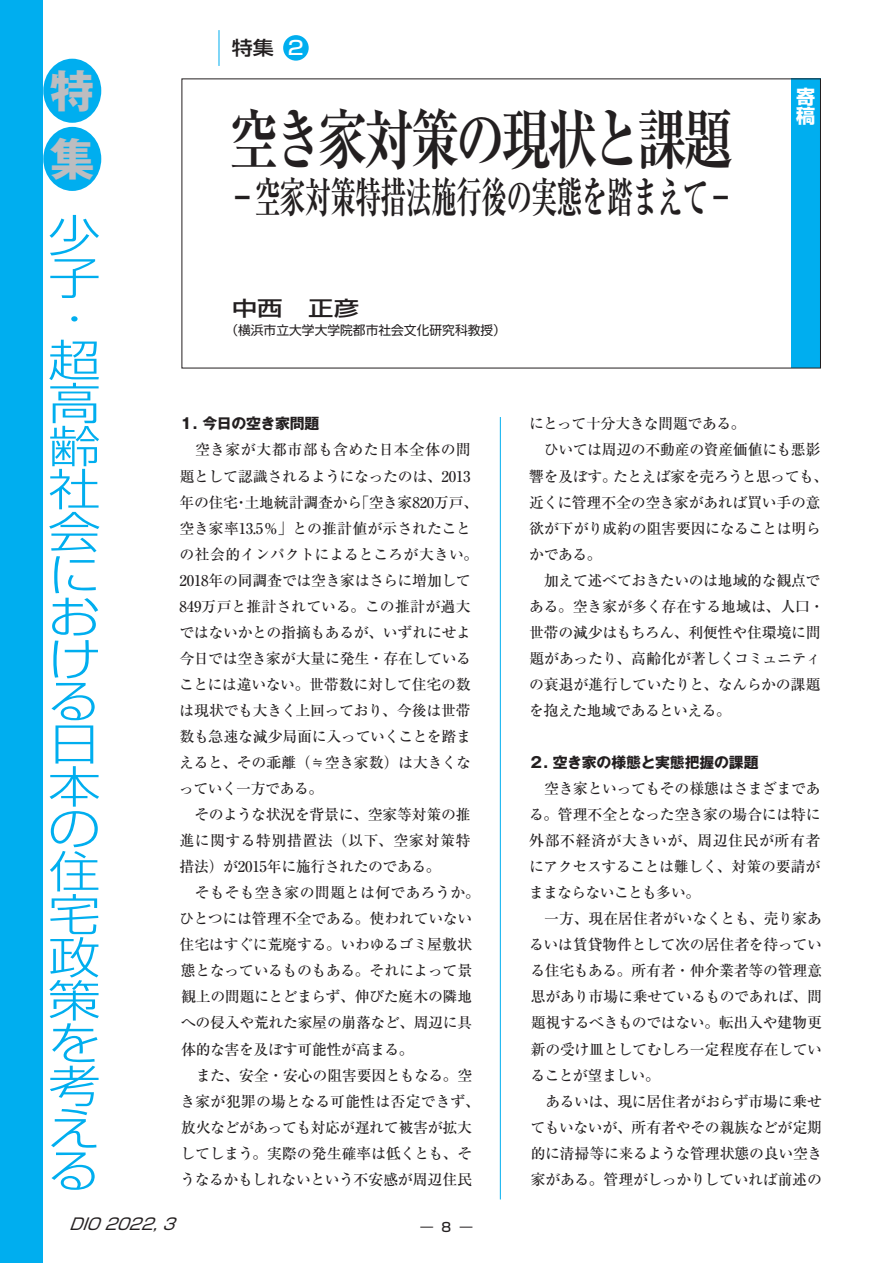
<style>
.page{position:relative;width:893px;height:1263px;background:#fff}
.page>*{position:absolute;margin:0;border:0;box-sizing:border-box;transform-origin:0 0}
.t1{font:700 65.85px "Ryumin Pro";letter-spacing:-.08em;color:#231f20;scale:.75 1}
.t2{font:700 44.85px "Gothic MB101 Pro";color:#bcbdc0}
.t3{font:300 44.1px/42.6px "Shin Go Pro";color:#00aeef;scale:1.19 1}
.t4{font:700 42.45px "Ryumin Pro";letter-spacing:-.03em;color:#231f20;scale:.61 1}
.t5{font:500 20.4px "Shin Go Pro";color:#231f20;scale:1.25 1}
.t6{font:500 19.2px "Shin Go Pro";color:#231f20;scale:1.1 1}
.t7{font:700 19.2px/19.2px "Shin Go Pro";color:#fff}
.t8{font:italic 15.9px "Shin Go Pro";color:#231f20}
.t9{font:500 14.85px/26.1px "Ryumin Pro";letter-spacing:-.015em;color:#231f20}
.t10{font:700 14.85px "Gothic MB101 Pro";letter-spacing:-.015em;color:#231f20}
.t11{font:12.75px "Shin Go Pro";color:#231f20}
.t12{font:500 12.75px "Shin Go Pro";color:#231f20}
.s1{color:#fff}
</style>
<div class="page">
<hr style="left:500px;top:417px;width:1px;height:782px;background:#00aeef">
<div style="left:791px;top:79px;width:30px;height:289px;background:#00aeef"></div>
<div style="left:0;top:0;width:43px;height:1263px;background:#00aeef"></div>
<div style="left:43px;top:59px;width:58px;height:64px;background:#00aeef;border-radius:50%"></div>
<div style="left:43px;top:127px;width:58px;height:64px;background:#00aeef;border-radius:50%"></div>
<div style="left:283px;top:35px;width:26px;height:26px;background:#00aeef;border-radius:50%"></div>
<hr style="left:219px;top:30px;width:1px;height:36px;background:#00aeef">
<h2 class="t2" style="left:50px;top:53px;width:46px">特</h2>
<h2 class="t2" style="left:50px;top:122px;width:46px">集</h2>
<h3 class="t3" style="left:48px;top:209px;width:45px">少子・超高齢社会における日本の住宅政策を考える</h3>
<p class="t6" style="left:232px;top:32px;width:67px">特集 <span class="s1">2</span></p>
<h1 class="t1" style="left:229px;top:87px;width:672px">空き家対策の現状と課題</h1>
<h3 class="t4" style="left:230px;top:163px;width:828px">－空家対策特措法施行後の実態を踏まえて－</h3>
<h3 class="t5" style="left:232px;top:291px;width:104px">中西　正彦</h3>
<p class="t11" style="left:225px;top:320px;width:282px">（横浜市立大学大学院都市社会文化研究科教授）</p>
<p class="t7" style="left:796px;top:85px;width:20px">寄稿</p>
<p class="t10" style="left:179px;top:411px;width:142px">１. 今日の空き家問題</p>
<p class="t9" style="left:179px;top:436px;width:302px">　空き家が大都市部も含めた日本全体の問題として認識されるようになったのは、2013年の住宅・土地統計調査から「空き家820万戸、空き家率13.5％」との推計値が示されたことの社会的インパクトによるところが大きい。<br>2018年の同調査では空き家はさらに増加して<br>849万戸と推計されている。この推計が過大ではないかとの指摘もあるが、いずれにせよ今日では空き家が大量に発生・存在していることには違いない。世帯数に対して住宅の数は現状でも大きく上回っており、今後は世帯数も急速な減少局面に入っていくことを踏まえると、その乖離（≒空き家数）は大きくなっていく一方である。<br>　そのような状況を背景に、空家等対策の推進に関する特別措置法（以下、空家対策特措法）が2015年に施行されたのである。<br>　そもそも空き家の問題とは何であろうか。ひとつには管理不全である。使われていない住宅はすぐに荒廃する。いわゆるゴミ屋敷状態となっているものもある。それによって景観上の問題にとどまらず、伸びた庭木の隣地への侵入や荒れた家屋の崩落など、周辺に具体的な害を及ぼす可能性が高まる。<br>　また、安全・安心の阻害要因ともなる。空き家が犯罪の場となる可能性は否定できず、放火などがあっても対応が遅れて被害が拡大してしまう。実際の発生確率は低くとも、そうなるかもしれないという不安感が周辺住民</p>
<p class="t9" style="left:529px;top:410px;width:301px">にとって十分大きな問題である。<br>　ひいては周辺の不動産の資産価値にも悪影響を及ぼす。たとえば家を売ろうと思っても、近くに管理不全の空き家があれば買い手の意欲が下がり成約の阻害要因になることは明らかである。<br>　加えて述べておきたいのは地域的な観点である。空き家が多く存在する地域は、人口・世帯の減少はもちろん、利便性や住環境に問題があったり、高齢化が著しくコミュニティの衰退が進行していたりと、なんらかの課題を抱えた地域であるといえる。</p>
<p class="t10" style="left:529px;top:750px;width:231px">２. 空き家の様態と実態把握の課題</p>
<p class="t9" style="left:529px;top:774px;width:295px">　空き家といってもその様態はさまざまである。管理不全となった空き家の場合には特に外部不経済が大きいが、周辺住民が所有者にアクセスすることは難しく、対策の要請がままならないことも多い。<br>　一方、現在居住者がいなくとも、売り家あるいは賃貸物件として次の居住者を待っている住宅もある。所有者・仲介業者等の管理意思があり市場に乗せているものであれば、問題視するべきものではない。転出入や建物更新の受け皿としてむしろ一定程度存在していることが望ましい。<br>　あるいは、現に居住者がおらず市場に乗せてもいないが、所有者やその親族などが定期的に清掃等に来るような管理状態の良い空き家がある。管理がしっかりしていれば前述の</p>
<p class="t8" style="left:69px;top:1210px;width:115px">DIO2022,3</p>
<p class="t12" style="left:420px;top:1216px;width:54px">― 8 ―</p>
</div>
